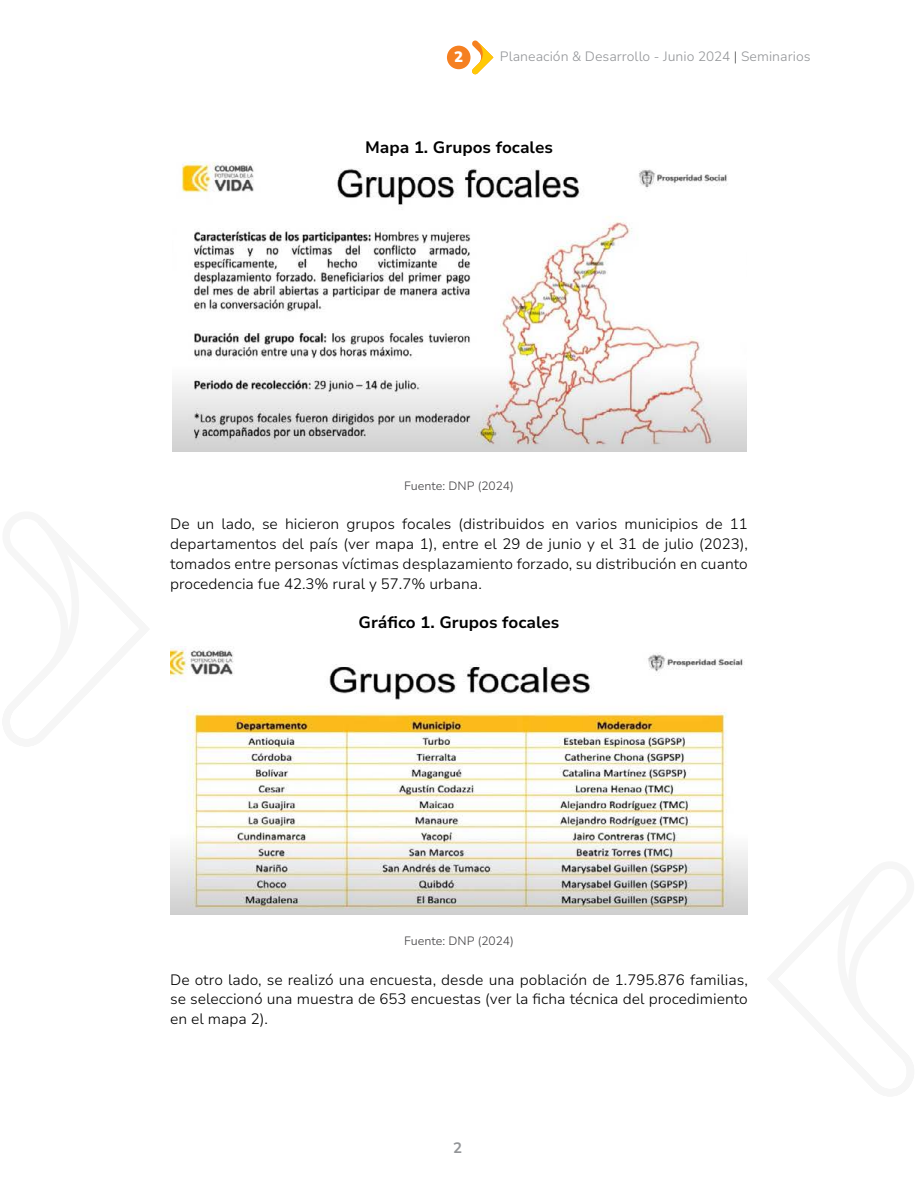
<style>
.page{position:relative;width:918px;height:1188px;background:#fff}
.page>*{position:absolute;margin:0;border:0;box-sizing:border-box;transform-origin:0 0}
.t1{font:700 16.5px "Nunito Sans 10 pt";color:#000}
.t2{font:300 15px/19.8px "Nunito Sans 10 pt";color:#000;text-align:justify}
.t3{font:900 15px "Nunito Sans 10 pt";color:#fff}
.t4{font:700 15px "Nunito Sans 10 pt";color:#939598}
.t5{font:300 13.5px "Nunito Sans 10 pt";color:#939598}
.t6{font:300 12px "Nunito Sans 10 pt";color:#414042}
.s1{color:#4d4d4d}
</style>
<div class="page">
<div style="left:447px;top:46px;width:24px;height:23px;background:#f58021;border-radius:50%"></div>
<svg style="left:472px;top:40px;width:21px;height:35px"></svg>
<img style="left:172px;top:162px;width:574px;height:290px">
<img style="left:170px;top:646px;width:577px;height:269px">
<p class="t3" style="left:454px;top:46px;width:10px">2</p>
<p class="t5" style="left:500px;top:47px;width:312px">Planeación &amp; Desarrollo - Junio 2024 <span class="s1">|</span> Seminarios</p>
<p class="t1" style="left:365px;top:136px;width:189px">Mapa 1. Grupos focales</p>
<p class="t6" style="left:404px;top:477px;width:111px">Fuente: DNP (2024)</p>
<p class="t2" style="left:170px;top:514px;width:579px">De un lado, se hicieron grupos focales (distribuidos en varios municipios de 11 departamentos del país (ver mapa 1), entre el 29 de junio y el 31 de julio (2023), tomados entre personas víctimas desplazamiento forzado, su distribución en cuanto procedencia fue 42.3% rural y 57.7% urbana.</p>
<p class="t1" style="left:359px;top:611px;width:202px">Gráfico 1. Grupos focales</p>
<p class="t6" style="left:404px;top:932px;width:111px">Fuente: DNP (2024)</p>
<p class="t2" style="left:170px;top:969px;width:579px">De otro lado, se realizó una encuesta, desde una población de 1.795.876 familias, se seleccionó una muestra de 653 encuestas (ver la ficha técnica del procedimiento en el mapa 2).</p>
<p class="t4" style="left:453px;top:1138px;width:10px">2</p>
</div>
